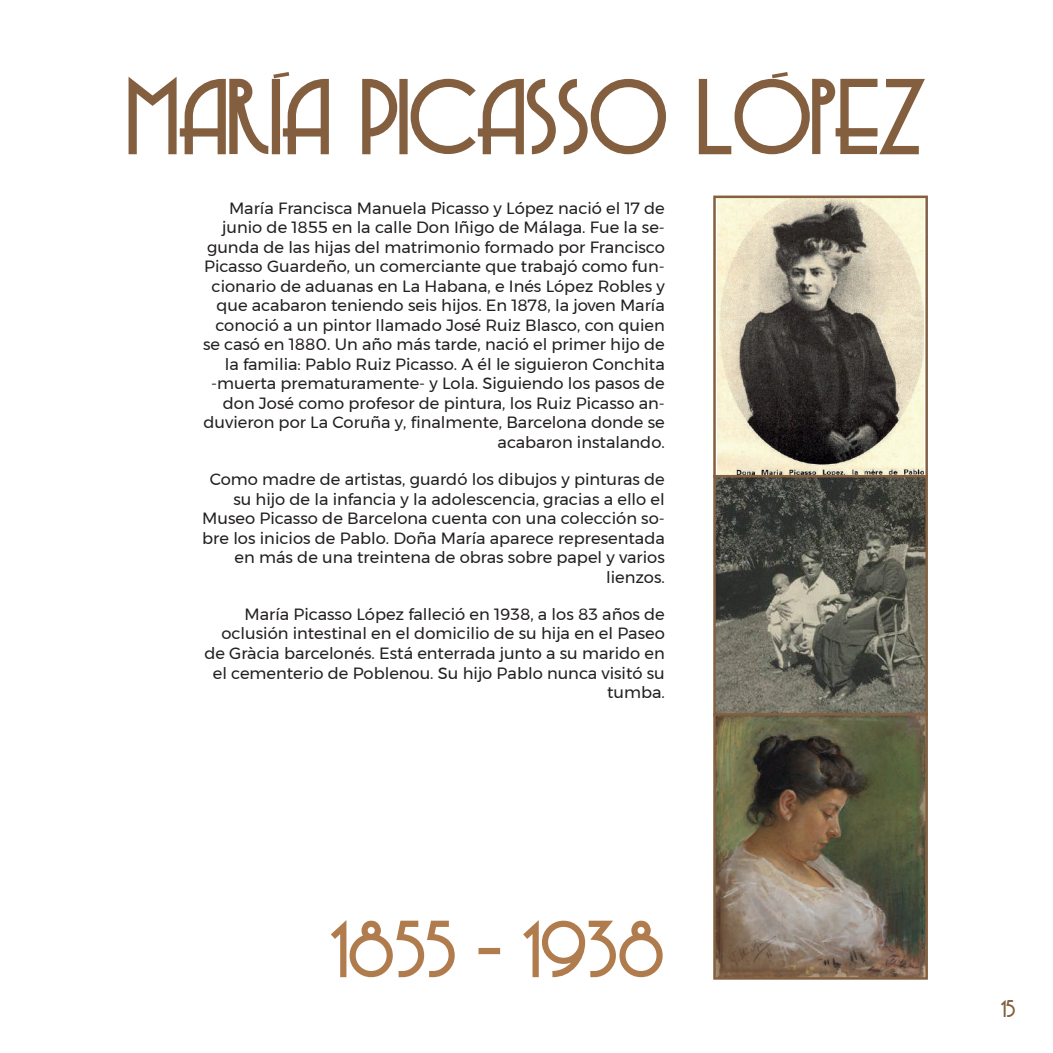
<style>
.page{position:relative;width:1053px;height:1053px;background:#fff}
.page>*{position:absolute;margin:0;border:0;box-sizing:border-box;transform-origin:0 0}
.t1{font:100px "Copasetic";color:#835f3f}
.t2{font:75px "Copasetic";color:#b07c4d}
.t3{font:22.5px "Copasetic";color:#835f3f}
.t4{font:16.25px/19.5px "Gontserrat";color:#231f20;text-align:right}
</style>
<div class="page">
<svg style="left:713px;top:195px;width:215px;height:278px;background:#999282"></svg>
<svg style="left:713px;top:473px;width:215px;height:238px;background:#615f55"></svg>
<svg style="left:713px;top:711px;width:215px;height:269px;background:#706651"></svg>
<h1 class="t1" style="left:127px;top:68px;width:799px">MARÍA PICASSO LÓPEZ</h1>
<p class="t4" style="left:203px;top:198px;width:463px">María Francisca Manuela Picasso y López nació el 17 de junio de 1855 en la calle Don Iñigo de Málaga. Fue la se&shy;gunda de las hijas del matrimonio formado por Francisco Picasso Guardeño, un comerciante que trabajó como fun&shy;cionario de aduanas en La Habana, e Inés López Robles y que acabaron teniendo seis hijos. En 1878, la joven María conoció a un pintor llamado José Ruiz Blasco, con quien se casó en 1880. Un año más tarde, nació el primer hijo de la familia: Pablo Ruiz Picasso. A él le siguieron Conchita -muerta prematuramente- y Lola. Siguiendo los pasos de don José como profesor de pintura, los Ruiz Picasso an&shy;duvieron por La Coruña y, finalmente, Barcelona donde se acabaron instalando.</p>
<p class="t4" style="left:202px;top:469px;width:464px">Como madre de artistas, guardó los dibujos y pinturas de su hijo de la infancia y la adolescencia, gracias a ello el Museo Picasso de Barcelona cuenta con una colección so&shy;bre los inicios de Pablo. Doña María aparece representada en más de una treintena de obras sobre papel y varios lienzos.</p>
<p class="t4" style="left:204px;top:604px;width:462px">María Picasso López falleció en 1938, a los 83 años de oclusión intestinal en el domicilio de su hija en el Paseo de Gràcia barcelonés. Está enterrada junto a su marido en el cementerio de Poblenou. Su hijo Pablo nunca visitó su tumba.</p>
<h2 class="t2" style="left:330px;top:912px;width:336px">1855 - 1938</h2>
<h3 class="t3" style="left:1000px;top:997px;width:16px">15</h3>
</div>
